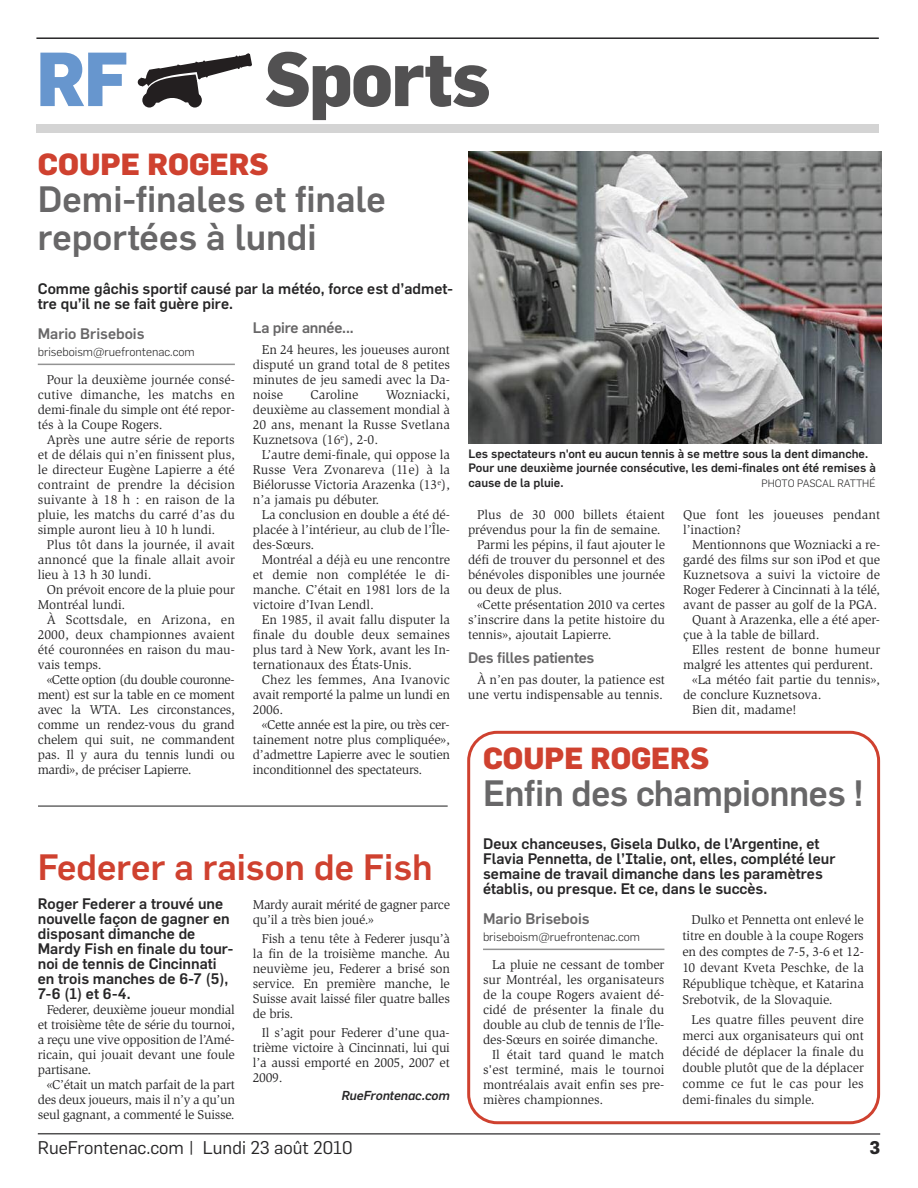
<style>
.page{position:relative;width:918px;height:1188px;background:#fff}
.page>*{position:absolute;margin:0;border:0;box-sizing:border-box;transform-origin:0 0}
.t1{font:800 75px "Flama";letter-spacing:-.02em;color:#525152;scale:.95 1}
.t2{font:800 75px "Flama";color:#6796ce;scale:.95 1}
.t3{font:500 36px/37.5px "Flama";color:#686768}
.t4{font:500 36px "Flama";color:#cf412f}
.t5{font:800 30px "Flama";color:#cf412f}
.t6{font:18px "Flama";color:#272627}
.t7{font:700 18px "Flama";color:#272627}
.t8{font:500 15px/15px "Flama";color:#272627}
.t9{font:500 15px "Flama";color:#686768}
.t10{font:13.2px/15px "Slimbach Std";letter-spacing:-.005em;color:#272627;text-align:justify}
.t11{font:italic 500 12.75px "Flama";letter-spacing:-.005em;color:#272627}
.t12{font:500 12px/14.4px "Flama";color:#272627}
.t13{font:300 12px "Flama";color:#272627}
.t14{font:300 10.5px "Flama";color:#272627}
</style>
<div class="page">
<hr style="left:38px;top:364px;width:197px;height:1px;background:#939393">
<svg style="left:467px;top:731px;width:413px;height:393px"></svg>
<hr style="left:483px;top:949px;width:181px;height:1px;background:#939393">
<hr style="left:38px;top:1133px;width:842px;height:2px;background:#525152">
<img style="left:468px;top:151px;width:414px;height:293px">
<svg style="left:188px;top:93px;width:14px;height:15px"></svg>
<svg style="left:142px;top:93px;width:14px;height:15px"></svg>
<svg style="left:138px;top:53px;width:114px;height:50px"></svg>
<hr style="left:36px;top:37px;width:843px;height:2px;background:#272627">
<div style="left:36px;top:124px;width:843px;height:9px;background:#d4d4d4"></div>
<hr style="left:38px;top:805px;width:410px;height:2px;background:#686768">
<h1 class="t2" style="left:36px;top:44px;width:98px">RF</h1>
<h1 class="t1" style="left:265px;top:44px;width:239px">Sports</h1>
<h3 class="t5" style="left:38px;top:150px;width:232px">COUPE ROGERS</h3>
<h2 class="t3" style="left:38px;top:182px;width:350px">Demi-finales et finale reportées à lundi</h2>
<p class="t8" style="left:38px;top:282px;width:417px">Comme gâchis sportif causé par la météo, force est d’admet&shy;tre qu’il ne se fait guère pire.</p>
<p class="t9" style="left:38px;top:327px;width:108px">Mario Brisebois</p>
<p class="t13" style="left:38px;top:346px;width:159px">briseboism@ruefrontenac.com</p>
<p class="t10" style="left:38px;top:373px;width:199px;text-indent:9px">Pour la deuxième journée consé&shy;cutive dimanche, les matchs en demi-finale du simple ont été repor&shy;tés à la Coupe Rogers.</p>
<p class="t10" style="left:38px;top:433px;width:199px;text-indent:9px">Après une autre série de reports et de délais qui n’en finissent plus, le directeur Eugène Lapierre a été contraint de prendre la décision suivante à 18 h : en raison de la pluie, les matchs du carré d’as du simple auront lieu à 10 h lundi.</p>
<p class="t10" style="left:38px;top:538px;width:199px;text-indent:9px">Plus tôt dans la journée, il avait annoncé que la finale allait avoir lieu à 13 h 30 lundi.</p>
<p class="t10" style="left:38px;top:583px;width:199px;text-indent:9px">On prévoit encore de la pluie pour<br>Montréal lundi.</p>
<p class="t10" style="left:38px;top:613px;width:199px;text-indent:9px">À Scottsdale, en Arizona, en 2000, deux championnes avaient été couronnées en raison du mau&shy;vais temps.</p>
<p class="t10" style="left:38px;top:673px;width:199px;text-indent:9px">«Cette option (du double couronne&shy;ment) est sur la table en ce moment avec la WTA. Les circonstances, comme un rendez-vous du grand chelem qui suit, ne commandent pas. Il y aura du tennis lundi ou mardi», de préciser Lapierre.</p>
<p class="t9" style="left:253px;top:321px;width:102px">La pire année...</p>
<p class="t10" style="left:253px;top:343px;width:199px;text-indent:9px">En 24 heures, les joueuses auront disputé un grand total de 8 petites minutes de jeu samedi avec la Da&shy;noise</p>
<p class="t10" style="left:253px;top:388px;width:199px;text-indent:133px">Wozniacki, deuxième au classement mondial à 20 ans, menant la Russe Svetlana Kuznetsova (16<sup>e</sup>), 2-0.</p>
<p class="t10" style="left:253px;top:448px;width:199px;text-indent:9px">L’autre demi-finale, qui oppose la Russe Vera Zvonareva (11e) à la Biélorusse Victoria Arazenka (13<sup>e</sup>), n’a jamais pu débuter.</p>
<p class="t10" style="left:253px;top:508px;width:199px;text-indent:9px">La conclusion en double a été dé&shy;placée à l’intérieur, au club de l’Île&shy;des-Sœurs.</p>
<p class="t10" style="left:253px;top:553px;width:199px;text-indent:9px">Montréal a déjà eu une rencontre et demie non complétée le di&shy;manche. C’était en 1981 lors de la victoire d’Ivan Lendl.</p>
<p class="t10" style="left:253px;top:613px;width:199px;text-indent:9px">En 1985, il avait fallu disputer la finale du double deux semaines plus tard à New York, avant les In&shy;ternationaux des États-Unis.</p>
<p class="t10" style="left:253px;top:673px;width:199px;text-indent:9px">Chez les femmes, Ana Ivanovic avait remporté la palme un lundi en 2006.</p>
<p class="t10" style="left:253px;top:718px;width:199px;text-indent:9px">«Cette année est la pire, ou très cer&shy;tainement notre plus compliquée», d’admettre Lapierre avec le soutien inconditionnel des spectateurs.</p>
<p class="t10" style="left:311px;top:388px;width:50px">Caroline</p>
<h2 class="t4" style="left:38px;top:850px;width:396px">Federer a raison de Fish</h2>
<p class="t8" style="left:38px;top:897px;width:197px">Roger Federer a trouvé une nouvelle façon de gagner en disposant dimanche de<br>Mardy Fish en finale du tour&shy;noi de tennis de Cincinnati en trois manches de 6-7 (5),<br>7-6 (1) et 6-4.</p>
<p class="t10" style="left:38px;top:1003px;width:199px;text-indent:9px">Federer, deuxième joueur mondial et troisième tête de série du tournoi, a reçu une vive opposition de l’Amé&shy;ricain, qui jouait devant une foule partisane.</p>
<p class="t10" style="left:38px;top:1078px;width:199px;text-indent:9px">«C’était un match parfait de la part des deux joueurs, mais il n’y a qu’un seul gagnant, a commenté le Suisse.</p>
<p class="t10" style="left:253px;top:898px;width:199px">Mardy aurait mérité de gagner parce qu’il a très bien joué.»</p>
<p class="t10" style="left:253px;top:932px;width:199px;text-indent:9px">Fish a tenu tête à Federer jusqu’à la fin de la troisième manche. Au neuvième jeu, Federer a brisé son service. En première manche, le Suisse avait laissé filer quatre balles de bris.</p>
<p class="t10" style="left:253px;top:1026px;width:199px;text-indent:9px">Il s’agit pour Federer d’une qua&shy;trième victoire à Cincinnati, lui qui l’a aussi emporté en 2005, 2007 et 2009.</p>
<p class="t11" style="left:341px;top:1090px;width:110px">RueFrontenac.com</p>
<p class="t12" style="left:469px;top:447px;width:409px">Les spectateurs n'ont eu aucun tennis à se mettre sous la dent dimanche.<br>Pour une deuxième journée consécutive, les demi-finales ont été remises à cause de la pluie.</p>
<p class="t14" style="left:761px;top:478px;width:116px">PHOTO PASCAL RATTHÉ</p>
<p class="t10" style="left:477px;top:508px;width:190px">Plus de 30 000 billets étaient</p>
<p class="t10" style="left:468px;top:523px;width:194px">prévendus pour la fin de semaine.</p>
<p class="t10" style="left:477px;top:538px;width:190px">Parmi les pépins, il faut ajouter le</p>
<p class="t10" style="left:468px;top:553px;width:199px">défi de trouver du personnel et des</p>
<p class="t10" style="left:468px;top:568px;width:199px">bénévoles disponibles une journée</p>
<p class="t10" style="left:468px;top:583px;width:96px">ou deux de plus.</p>
<p class="t10" style="left:477px;top:598px;width:190px">«Cette présentation 2010 va certes</p>
<p class="t10" style="left:468px;top:613px;width:199px">s’inscrire dans la petite histoire du</p>
<p class="t10" style="left:468px;top:628px;width:145px">tennis», ajoutait Lapierre.</p>
<p class="t9" style="left:468px;top:651px;width:128px">Des filles patientes</p>
<p class="t10" style="left:468px;top:673px;width:199px;text-align:right">À n’en pas douter, la patience est une vertu indispensable au tennis.</p>
<p class="t10" style="left:683px;top:508px;width:199px">Que font les joueuses pendant l’inaction?</p>
<p class="t10" style="left:692px;top:538px;width:190px">Mentionnons que Wozniacki a re-</p>
<p class="t10" style="left:683px;top:553px;width:199px">gardé des films sur son iPod et que</p>
<p class="t10" style="left:683px;top:568px;width:199px">Kuznetsova a suivi la victoire de</p>
<p class="t10" style="left:683px;top:583px;width:199px">Roger Federer à Cincinnati à la télé,</p>
<p class="t10" style="left:683px;top:598px;width:196px">avant de passer au golf de la PGA.</p>
<p class="t10" style="left:692px;top:613px;width:190px">Quant à Arazenka, elle a été aper-</p>
<p class="t10" style="left:683px;top:628px;width:138px">çue à la table de billard.</p>
<p class="t10" style="left:692px;top:643px;width:190px">Elles restent de bonne humeur</p>
<p class="t10" style="left:683px;top:658px;width:192px">malgré les attentes qui perdurent.</p>
<p class="t10" style="left:692px;top:673px;width:190px">«La météo fait partie du tennis»,</p>
<p class="t10" style="left:683px;top:688px;width:140px">de conclure Kuznetsova.</p>
<p class="t10" style="left:692px;top:703px;width:106px">Bien dit, madame!</p>
<h3 class="t5" style="left:483px;top:744px;width:228px">COUPE ROGERS</h3>
<h2 class="t3" style="left:483px;top:776px;width:382px">Enfin des championnes !</h2>
<p class="t8" style="left:483px;top:837px;width:354px">Deux chanceuses, Gisela Dulko, de l’Argentine, et Flavia Pennetta, de l’Italie, ont, elles, complété leur semaine de travail dimanche dans les paramètres établis, ou presque. Et ce, dans le succès.</p>
<p class="t9" style="left:483px;top:912px;width:108px">Mario Brisebois</p>
<p class="t13" style="left:483px;top:931px;width:159px">briseboism@ruefrontenac.com</p>
<p class="t10" style="left:492px;top:958px;width:174px">La pluie ne cessant de tomber</p>
<p class="t10" style="left:483px;top:973px;width:183px">sur Montréal, les organisateurs</p>
<p class="t10" style="left:483px;top:988px;width:183px">de la coupe Rogers avaient dé-</p>
<p class="t10" style="left:483px;top:1003px;width:183px">cidé de présenter la finale du</p>
<p class="t10" style="left:483px;top:1018px;width:183px">double au club de tennis de l’Île-</p>
<p class="t10" style="left:483px;top:1033px;width:177px">des-Sœurs en soirée dimanche.</p>
<p class="t10" style="left:492px;top:1048px;width:174px">Il était tard quand le match</p>
<p class="t10" style="left:483px;top:1063px;width:183px">s'est terminé, mais le tournoi</p>
<p class="t10" style="left:483px;top:1078px;width:183px">montréalais avait enfin ses pre-</p>
<p class="t10" style="left:483px;top:1093px;width:122px">mières championnes.</p>
<p class="t10" style="left:682px;top:913px;width:183px;line-height:15.9px;text-indent:9px">Dulko et Pennetta ont enlevé le titre en double à la coupe Rogers en des comptes de 7-5, 3-6 et 12- 10 devant Kveta Peschke, de la République tchèque, et Katarina Srebotvik, de la Slovaquie.</p>
<p class="t10" style="left:682px;top:1013px;width:183px;line-height:15.9px;text-indent:9px">Les quatre filles peuvent dire merci aux organisateurs qui ont décidé de déplacer la finale du double plutôt que de la déplacer comme ce fut le cas pour les demi-finales du simple.</p>
<h3 class="t6" style="left:38px;top:1139px;width:316px">RueFrontenac.com | Lundi 23 août 2010</h3>
<h3 class="t7" style="left:869px;top:1140px;width:12px">3</h3>
</div>
